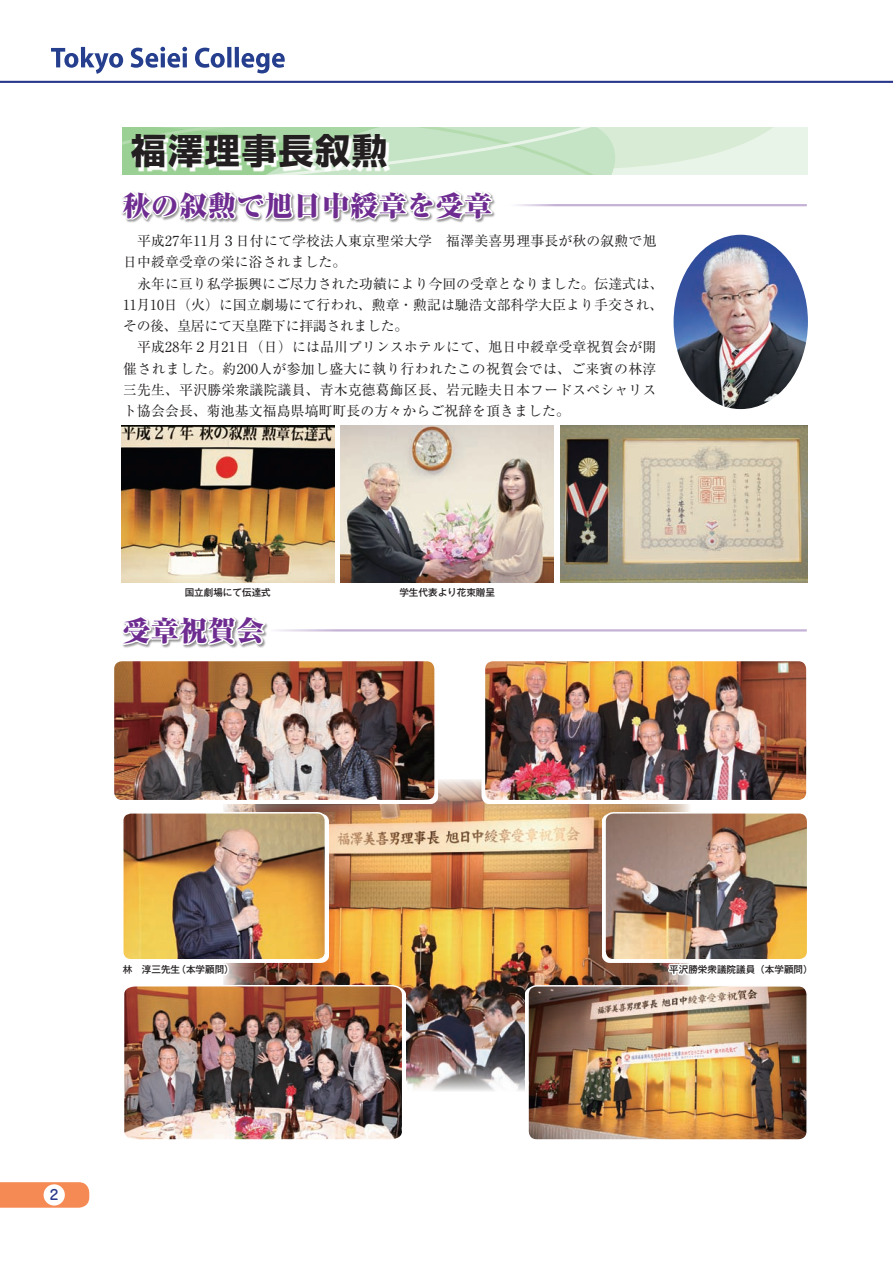
<style>
.page{position:relative;width:893px;height:1263px;background:#fff}
.page>*{position:absolute;margin:0;border:0;box-sizing:border-box;transform-origin:0 0}
.t1{font:700 35.1px "Shin Go Pr 6 N";letter-spacing:.05em;color:#231f20}
.t2{font:800 expanded 27.6px "Ryumin Pr 6 N";letter-spacing:.03em;color:#6e2c91}
.t3{font:13.8px/21.3px "Ryumin Pr 6 N";letter-spacing:.015em;color:#231f20}
.t4{font:500 13.8px "Jun 34 Pro";color:#2a388b}
.t5{font:500 9.6px "Gothic MB101 Pr 6 N";color:#231f20}
</style>
<div class="page">
<svg style="left:0;top:1182px;width:89px;height:26px;background:#f68f5c"></svg>
<div style="left:44px;top:1184px;width:21px;height:21px;background:#fff;border-radius:50%"></div>
<svg style="left:51px;top:47px;width:72px;height:27px"></svg>
<svg style="left:131px;top:47px;width:56px;height:21px"></svg>
<svg style="left:195px;top:48px;width:30px;height:20px"></svg>
<svg style="left:227px;top:47px;width:4px;height:20px"></svg>
<hr style="left:235px;top:47px;width:4px;height:20px;background:#253f8e">
<svg style="left:241px;top:53px;width:44px;height:20px"></svg>
<hr style="left:0;top:81px;width:893px;height:2px;background:#2a388b">
<svg style="left:122px;top:617px;width:145px;height:31px"></svg>
<svg style="left:121px;top:128px;width:687px;height:202px"></svg>
<img style="left:121px;top:426px;width:213px;height:157px">
<img style="left:223px;top:779px;width:467px;height:312px">
<img style="left:341px;top:426px;width:213px;height:157px">
<img style="left:560px;top:426px;width:248px;height:157px">
<div style="left:481px;top:662px;width:324px;height:142px;background:#fff"></div>
<img style="left:487px;top:663px;width:318px;height:135px">
<div style="left:484px;top:660px;width:324px;height:141px;border:2px solid #fff;border-radius:9px"></div>
<img style="left:605px;top:813px;width:200px;height:147px">
<div style="left:604px;top:812px;width:204px;height:148px;border:2px solid #fff;border-radius:9px"></div>
<div style="left:115px;top:662px;width:323px;height:142px;background:#fff"></div>
<img style="left:116px;top:663px;width:317px;height:135px">
<div style="left:113px;top:660px;width:323px;height:141px;border:2px solid #fff;border-radius:9px"></div>
<img style="left:125px;top:813px;width:200px;height:139px">
<div style="left:122px;top:812px;width:204px;height:148px;border:2px solid #fff;border-radius:8px"></div>
<div style="left:525px;top:987px;width:281px;height:156px;background:#fff"></div>
<img style="left:528px;top:986px;width:277px;height:152px">
<div style="left:527px;top:985px;width:281px;height:156px;border:2px solid #fff;border-radius:9px"></div>
<img style="left:674px;top:235px;width:134px;height:174px">
<img style="left:122px;top:952px;width:282px;height:188px">
<img style="left:666px;top:946px;width:142px;height:48px">
<hr style="left:504px;top:204px;width:303px;height:2px;background:#c4b1d5">
<hr style="left:271px;top:629px;width:536px;height:2px;background:#c4b1d5">
<h1 class="t1" style="left:131px;top:123px;width:258px">福澤理事長叙勲</h1>
<h2 class="t2" style="left:123px;top:183px;width:371px">秋の叙勲で旭日中綬章を受章</h2>
<p class="t3" style="left:123px;top:229px;width:542px">　平成27年11月３日付にて学校法人東京聖栄大学　福澤美喜男理事長が秋の叙勲で旭日中綬章受章の栄に浴されました。<br>　永年に亘り私学振興にご尽力された功績により今回の受章となりました。伝達式は、11月10日（火）に国立劇場にて行われ、勲章・勲記は馳浩文部科学大臣より手交され、その後、皇居にて天皇陛下に拝謁されました。<br>　平成28年２月21日（日）には品川プリンスホテルにて、旭日中綬章受章祝賀会が開催されました。約200人が参加し盛大に執り行われたこの祝賀会では、ご来賓の林淳三先生、平沢勝栄衆議院議員、青木克德葛飾区長、岩元睦夫日本フードスペシャリスト協会会長、菊池基文福島県塙町町長の方々からご祝辞を頂きました。</p>
<p class="t5" style="left:185px;top:584px;width:88px">国立劇場にて伝達式</p>
<p class="t5" style="left:399px;top:584px;width:97px">学生代表より花束贈呈</p>
<h2 class="t2" style="left:123px;top:609px;width:143px">受章祝賀会</h2>
<p class="t5" style="left:123px;top:961px;width:113px">林　淳三先生（本学顧問）</p>
<p class="t5" style="left:669px;top:961px;width:145px">平沢勝栄衆議院議員（本学顧問）</p>
<p class="t4" style="left:50px;top:1184px;width:10px">2</p>
</div>
